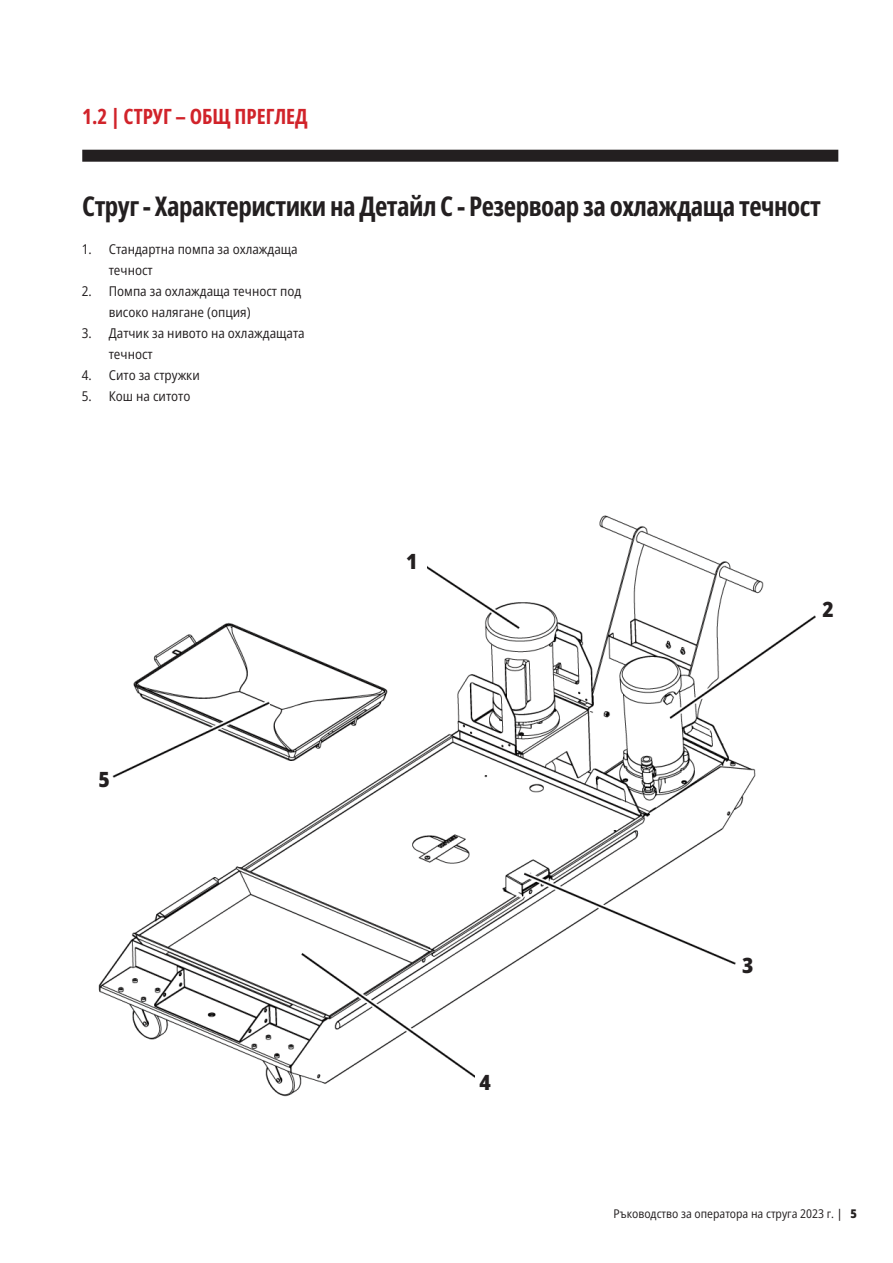
<style>
.page{position:relative;width:893px;height:1263px;background:#fff}
.page>*{position:absolute;margin:0;border:0;box-sizing:border-box;transform-origin:0 0}
.t1{font:700 27px "Open Sans Condensed";letter-spacing:-.02em;color:#231f20}
.t2{font:700 21px "Open Sans Condensed";color:#d1232a}
.t3{font:800 semi-condensed 21px "Open Sans";color:#231f20}
.t4{font:semi-condensed 13.5px/21px "Open Sans";color:#231f20}
.t5{font:semi-condensed 12px "Open Sans";color:#231f20}
.s1{font-weight:500}
.s2{font-weight:800}
</style>
<div class="page">
<img style="left:98px;top:515px;width:718px;height:582px">
<div style="left:36px;top:764px;width:74px;height:33px;background:#fff"></div>
<div style="left:82px;top:150px;width:756px;height:12px;background:#231f20"></div>
<div style="left:402px;top:546px;width:25px;height:56px;background:#fff"></div>
<div style="left:738px;top:950px;width:40px;height:54px;background:#fff"></div>
<div style="left:475px;top:1068px;width:50px;height:42px;background:#fff"></div>
<p class="t2" style="left:82px;top:102px;width:227px">1.2 | СТРУГ – ОБЩ ПРЕГЛЕД</p>
<p class="t1" style="left:82px;top:188px;width:740px">Струг - Характеристики на Детайл С - Резервоар за охлаждаща течност</p>
<p class="t4" style="left:109px;top:238px;width:191px;text-indent:-27px">1. Стандартна помпа за охлаждаща течност</p>
<p class="t4" style="left:109px;top:280px;width:194px;text-indent:-27px">2. Помпа за охлаждаща течност под високо налягане (опция)</p>
<p class="t4" style="left:109px;top:322px;width:198px;text-indent:-27px">3. Датчик за нивото на охлаждащата течност</p>
<p class="t4" style="left:82px;top:364px;width:120px">4. Сито за стружки</p>
<p class="t4" style="left:82px;top:385px;width:110px">5. Кош на ситото</p>
<p class="t3" style="left:98px;top:765px;width:13px">5</p>
<p class="t3" style="left:406px;top:547px;width:13px">1</p>
<p class="t3" style="left:479px;top:1068px;width:13px">4</p>
<p class="t3" style="left:822px;top:595px;width:13px">2</p>
<p class="t3" style="left:742px;top:951px;width:13px">3</p>
<p class="t5" style="left:614px;top:1205px;width:245px">Ръководство за оператора на струга 2023 г. <span class="s1">|</span> <span class="s2">5</span></p>
</div>
